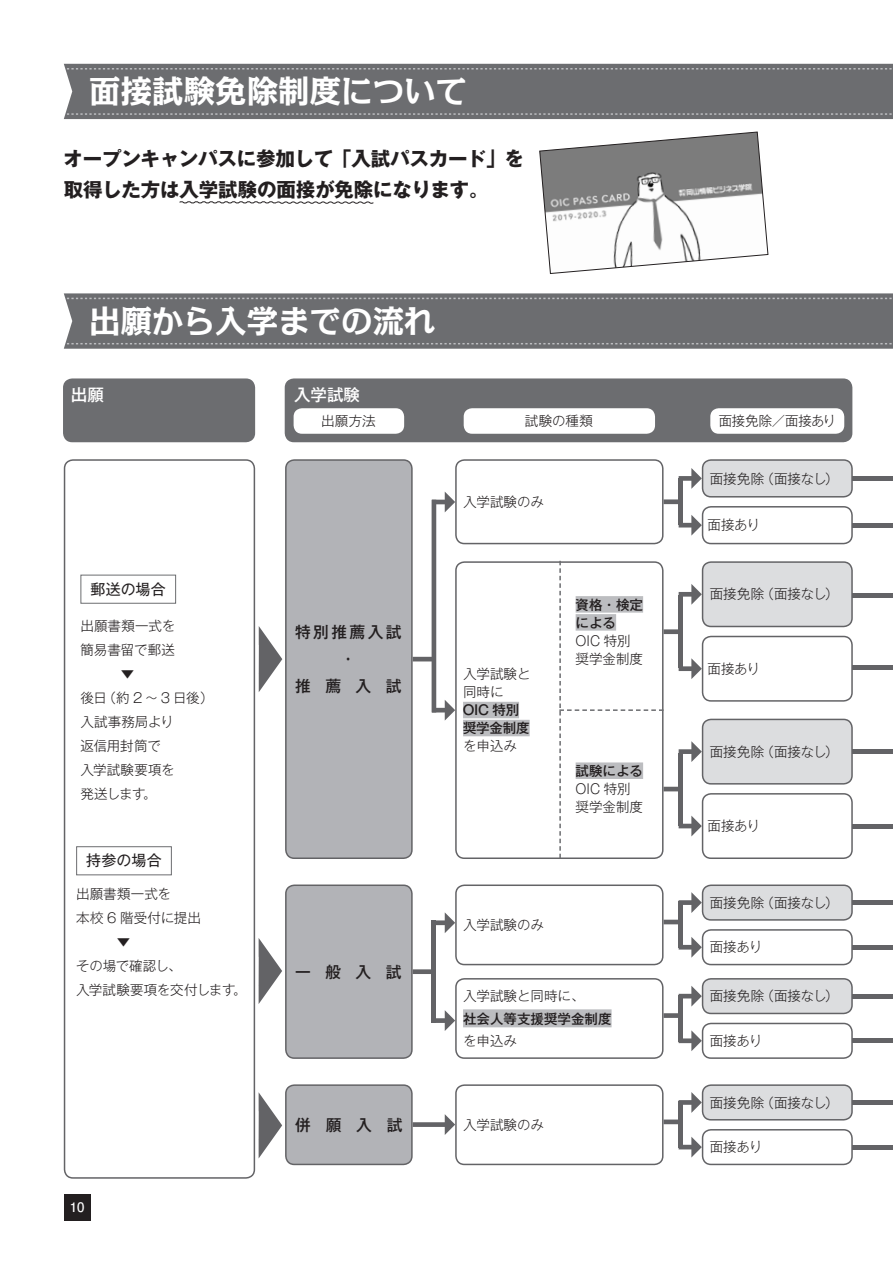
<style>
.page{position:relative;width:893px;height:1263px;background:#fff}
.page>*{position:absolute;margin:0;border:0;box-sizing:border-box;transform-origin:0 0}
.t1{font:700 31.5px "Kakumin Pro";color:#fff}
.t2{font:700 19.5px/31.5px "Gothic MB101 Pro";letter-spacing:-.01em;color:#231f20}
.t3{font:500 16.5px "Gothic MB101 Pr 6";color:#fff}
.t4{font:500 15.75px/27px "Gothic MB101 Pr 6";letter-spacing:.15em;color:#231f20;text-align:center}
.t5{font:500 15.75px "Gothic MB101 Pr 6";letter-spacing:.92em;color:#231f20}
.t6{font:15px "Gothic MB101 Pr 6";letter-spacing:.005em;color:#231f20}
.t7{font:300 13.5px/24px "Gothic MB101 Pr 6";color:#231f20}
.t8{font:500 13.5px/18px "Gothic MB101 Pr 6";color:#231f20}
.t9{font:700 13.2px "Futo Go B101 Pro";color:#fff}
</style>
<div class="page">
<div style="left:64px;top:64px;width:829px;height:55px;background:#6c6d70"></div>
<svg style="left:67px;top:68px;width:826px;height:2px;background:#898a8d"></svg>
<svg style="left:67px;top:113px;width:826px;height:2px;background:#898a8d"></svg>
<svg style="left:64px;top:293px;width:829px;height:56px;background:#6f7073"></svg>
<svg style="left:67px;top:298px;width:826px;height:1px"></svg>
<svg style="left:67px;top:343px;width:826px;height:1px"></svg>
<svg style="left:179px;top:201px;width:195px;height:3px"></svg>
<svg style="left:259px;top:626px;width:23px;height:66px"></svg>
<svg style="left:259px;top:938px;width:23px;height:66px"></svg>
<svg style="left:259px;top:1093px;width:23px;height:65px"></svg>
<div style="left:80px;top:575px;width:96px;height:29px;border:1px solid #6c6d70"></div>
<div style="left:76px;top:846px;width:96px;height:29px;border:1px solid #6c6d70"></div>
<svg style="left:679px;top:892px;width:23px;height:21px"></svg>
<svg style="left:679px;top:986px;width:23px;height:20px"></svg>
<svg style="left:679px;top:1092px;width:23px;height:21px"></svg>
<svg style="left:679px;top:468px;width:23px;height:21px"></svg>
<svg style="left:679px;top:937px;width:23px;height:21px"></svg>
<svg style="left:679px;top:1030px;width:23px;height:21px"></svg>
<svg style="left:679px;top:1137px;width:23px;height:20px"></svg>
<svg style="left:679px;top:515px;width:23px;height:21px"></svg>
<svg style="left:436px;top:912px;width:19px;height:21px"></svg>
<svg style="left:413px;top:969px;width:18px;height:5px"></svg>
<div style="left:853px;top:476px;width:40px;height:5px;background:#636366"></div>
<hr style="left:853px;top:523px;width:40px;height:4px;background:#636366">
<div style="left:853px;top:593px;width:40px;height:5px;background:#636366"></div>
<div style="left:853px;top:665px;width:40px;height:5px;background:#636366"></div>
<div style="left:853px;top:749px;width:40px;height:5px;background:#636366"></div>
<hr style="left:853px;top:824px;width:40px;height:4px;background:#636366">
<div style="left:853px;top:900px;width:40px;height:5px;background:#636366"></div>
<hr style="left:853px;top:945px;width:40px;height:4px;background:#636366">
<hr style="left:853px;top:994px;width:40px;height:4px;background:#636366">
<div style="left:853px;top:1038px;width:40px;height:5px;background:#636366"></div>
<div style="left:853px;top:1100px;width:40px;height:5px;background:#636366"></div>
<hr style="left:853px;top:1145px;width:40px;height:4px;background:#636366">
<svg style="left:663px;top:920px;width:16px;height:4px"></svg>
<svg style="left:663px;top:1013px;width:16px;height:5px"></svg>
<svg style="left:663px;top:1119px;width:16px;height:5px"></svg>
<svg style="left:663px;top:499px;width:16px;height:5px"></svg>
<div style="left:431px;top:920px;width:5px;height:103px;background:#636366"></div>
<hr style="left:679px;top:901px;width:4px;height:47px;background:#636366">
<hr style="left:679px;top:995px;width:4px;height:47px;background:#636366">
<hr style="left:679px;top:1101px;width:4px;height:47px;background:#636366">
<hr style="left:679px;top:478px;width:4px;height:47px;background:#636366">
<svg style="left:413px;top:492px;width:42px;height:229px"></svg>
<svg style="left:436px;top:1010px;width:19px;height:21px"></svg>
<svg style="left:413px;top:1114px;width:42px;height:21px"></svg>
<svg style="left:539px;top:132px;width:229px;height:142px"></svg>
<div style="left:64px;top:1194px;width:26px;height:26px;background:#231f20"></div>
<div style="left:463px;top:702px;width:56px;height:16px;background:#bcbdc0"></div>
<div style="left:463px;top:720px;width:67px;height:16px;background:#bcbdc0"></div>
<div style="left:455px;top:561px;width:208px;height:298px;border:2px solid #636366;border-radius:9px"></div>
<div style="left:64px;top:459px;width:191px;height:720px;border:2px solid #636366;border-radius:9px"></div>
<div style="left:64px;top:379px;width:190px;height:62px;background:#6c6d70;border-radius:9px"></div>
<div style="left:63px;top:378px;width:192px;height:64px;border:2px solid #6c6d70;border-radius:9px"></div>
<div style="left:285px;top:379px;width:567px;height:62px;background:#6c6d70;border-radius:9px"></div>
<div style="left:285px;top:378px;width:567px;height:64px;border:2px solid #6c6d70;border-radius:9px"></div>
<div style="left:286px;top:460px;width:126px;height:398px;background:#b2b3b7;border-radius:9px"></div>
<div style="left:285px;top:459px;width:128px;height:400px;border:2px solid #636366;border-radius:9px"></div>
<div style="left:294px;top:408px;width:110px;height:26px;background:#fff;border-radius:9px"></div>
<div style="left:464px;top:408px;width:191px;height:26px;background:#fff;border-radius:9px"></div>
<div style="left:710px;top:408px;width:134px;height:26px;background:#fff;border-radius:9px"></div>
<div style="left:455px;top:459px;width:208px;height:85px;border:2px solid #636366;border-radius:9px"></div>
<div style="left:703px;top:885px;width:149px;height:35px;background:#dcdddf;border-radius:9px"></div>
<div style="left:702px;top:884px;width:151px;height:37px;border:2px solid #636366;border-radius:9px"></div>
<div style="left:703px;top:979px;width:149px;height:34px;background:#dcdddf;border-radius:9px"></div>
<div style="left:702px;top:978px;width:151px;height:36px;border:2px solid #636366;border-radius:9px"></div>
<div style="left:703px;top:1085px;width:149px;height:35px;background:#dcdddf;border-radius:9px"></div>
<div style="left:702px;top:1084px;width:151px;height:36px;border:2px solid #636366;border-radius:9px"></div>
<div style="left:703px;top:562px;width:149px;height:64px;background:#dcdddf;border-radius:9px"></div>
<div style="left:702px;top:561px;width:151px;height:66px;border:2px solid #636366;border-radius:9px"></div>
<div style="left:703px;top:719px;width:149px;height:65px;background:#dcdddf;border-radius:9px"></div>
<div style="left:702px;top:719px;width:151px;height:65px;border:2px solid #636366;border-radius:9px"></div>
<div style="left:703px;top:460px;width:149px;height:37px;background:#dcdddf;border-radius:9px"></div>
<div style="left:702px;top:459px;width:151px;height:38px;border:2px solid #636366;border-radius:9px"></div>
<div style="left:702px;top:506px;width:151px;height:38px;border:2px solid #636366;border-radius:9px"></div>
<div style="left:702px;top:636px;width:151px;height:66px;border:2px solid #636366;border-radius:9px"></div>
<div style="left:702px;top:793px;width:151px;height:66px;border:2px solid #636366;border-radius:9px"></div>
<div style="left:702px;top:929px;width:151px;height:36px;border:2px solid #636366;border-radius:9px"></div>
<div style="left:702px;top:1023px;width:151px;height:36px;border:2px solid #636366;border-radius:9px"></div>
<div style="left:702px;top:1129px;width:151px;height:36px;border:2px solid #636366;border-radius:9px"></div>
<div style="left:455px;top:884px;width:208px;height:81px;border:2px solid #636366;border-radius:9px"></div>
<div style="left:463px;top:1009px;width:149px;height:18px;background:#bcbdc0"></div>
<div style="left:455px;top:978px;width:208px;height:81px;border:2px solid #636366;border-radius:9px"></div>
<div style="left:455px;top:1084px;width:208px;height:81px;border:2px solid #636366;border-radius:9px"></div>
<div style="left:286px;top:885px;width:126px;height:173px;background:#b2b3b7;border-radius:9px"></div>
<div style="left:285px;top:884px;width:128px;height:175px;border:2px solid #636366;border-radius:9px"></div>
<div style="left:286px;top:1085px;width:126px;height:79px;background:#b2b3b7;border-radius:9px"></div>
<div style="left:285px;top:1084px;width:128px;height:81px;border:2px solid #636366;border-radius:9px"></div>
<svg style="left:559px;top:561px;width:143px;height:297px"></svg>
<h1 class="t1" style="left:89px;top:66px;width:379px">面接試験免除制度について</h1>
<h2 class="t2" style="left:64px;top:140px;width:462px">オープンキャンパスに参加して「入試パスカード」を取得した方は入学試験の面接が免除になります。</h2>
<h1 class="t1" style="left:89px;top:296px;width:348px">出願から入学までの流れ</h1>
<p class="t3" style="left:71px;top:381px;width:34px">出願</p>
<p class="t3" style="left:294px;top:381px;width:67px">入学試験</p>
<p class="t7" style="left:321px;top:408px;width:56px">出願方法</p>
<p class="t7" style="left:525px;top:408px;width:70px">試験の種類</p>
<p class="t7" style="left:719px;top:408px;width:119px">面接免除／面接あり</p>
<p class="t6" style="left:91px;top:577px;width:77px">郵送の場合</p>
<p class="t7" style="left:80px;top:613px;width:96px">出願書類一式を簡易書留で郵送</p>
<p class="t7" style="left:80px;top:685px;width:135px">後日（約 2 〜 3 日後）入試事務局より<br>返信用封筒で<br>入学試験要項を<br>発送します。</p>
<p class="t6" style="left:86px;top:848px;width:77px">持参の場合</p>
<p class="t7" style="left:76px;top:881px;width:126px">出願書類一式を<br>本校 6 階受付に提出</p>
<p class="t7" style="left:76px;top:953px;width:172px">その場で確認し、<br>入学試験要項を交付します。</p>
<p class="t9" style="left:70px;top:1196px;width:16px">10</p>
<p class="t4" style="left:295px;top:618px;width:108px">特別推薦入試・<br>推薦入試</p>
<p class="t5" style="left:295px;top:958px;width:108px">一般入試</p>
<p class="t5" style="left:295px;top:1112px;width:109px">併願入試</p>
<p class="t7" style="left:463px;top:489px;width:82px">入学試験のみ</p>
<p class="t7" style="left:463px;top:664px;width:69px;line-height:18px">入学試験と同時に</p>
<p class="t8" style="left:463px;top:700px;width:68px">OIC 特別奨学金制度</p>
<p class="t7" style="left:463px;top:733px;width:55px">を申込み</p>
<p class="t8" style="left:576px;top:595px;width:69px">資格・検定による</p>
<p class="t7" style="left:576px;top:630px;width:69px;line-height:18px">OIC 特別奨学金制度</p>
<p class="t8" style="left:576px;top:761px;width:69px">試験による</p>
<p class="t7" style="left:576px;top:779px;width:69px;line-height:18px">OIC 特別奨学金制度</p>
<p class="t7" style="left:463px;top:912px;width:82px">入学試験のみ</p>
<p class="t7" style="left:463px;top:983px;width:123px">入学試験と同時に、</p>
<p class="t8" style="left:463px;top:1009px;width:150px">社会人等支援奨学金制度</p>
<p class="t7" style="left:463px;top:1028px;width:55px">を申込み</p>
<p class="t7" style="left:463px;top:1112px;width:82px">入学試験のみ</p>
<p class="t7" style="left:710px;top:465px;width:130px">面接免除（面接なし）</p>
<p class="t7" style="left:708px;top:512px;width:54px">面接あり</p>
<p class="t7" style="left:710px;top:581px;width:130px">面接免除（面接なし）</p>
<p class="t7" style="left:708px;top:655px;width:54px">面接あり</p>
<p class="t7" style="left:710px;top:738px;width:130px">面接免除（面接なし）</p>
<p class="t7" style="left:708px;top:813px;width:54px">面接あり</p>
<p class="t7" style="left:710px;top:889px;width:130px">面接免除（面接なし）</p>
<p class="t7" style="left:710px;top:934px;width:54px">面接あり</p>
<p class="t7" style="left:710px;top:983px;width:130px">面接免除（面接なし）</p>
<p class="t7" style="left:710px;top:1028px;width:54px">面接あり</p>
<p class="t7" style="left:710px;top:1089px;width:130px">面接免除（面接なし）</p>
<p class="t7" style="left:710px;top:1134px;width:54px">面接あり</p>
</div>
